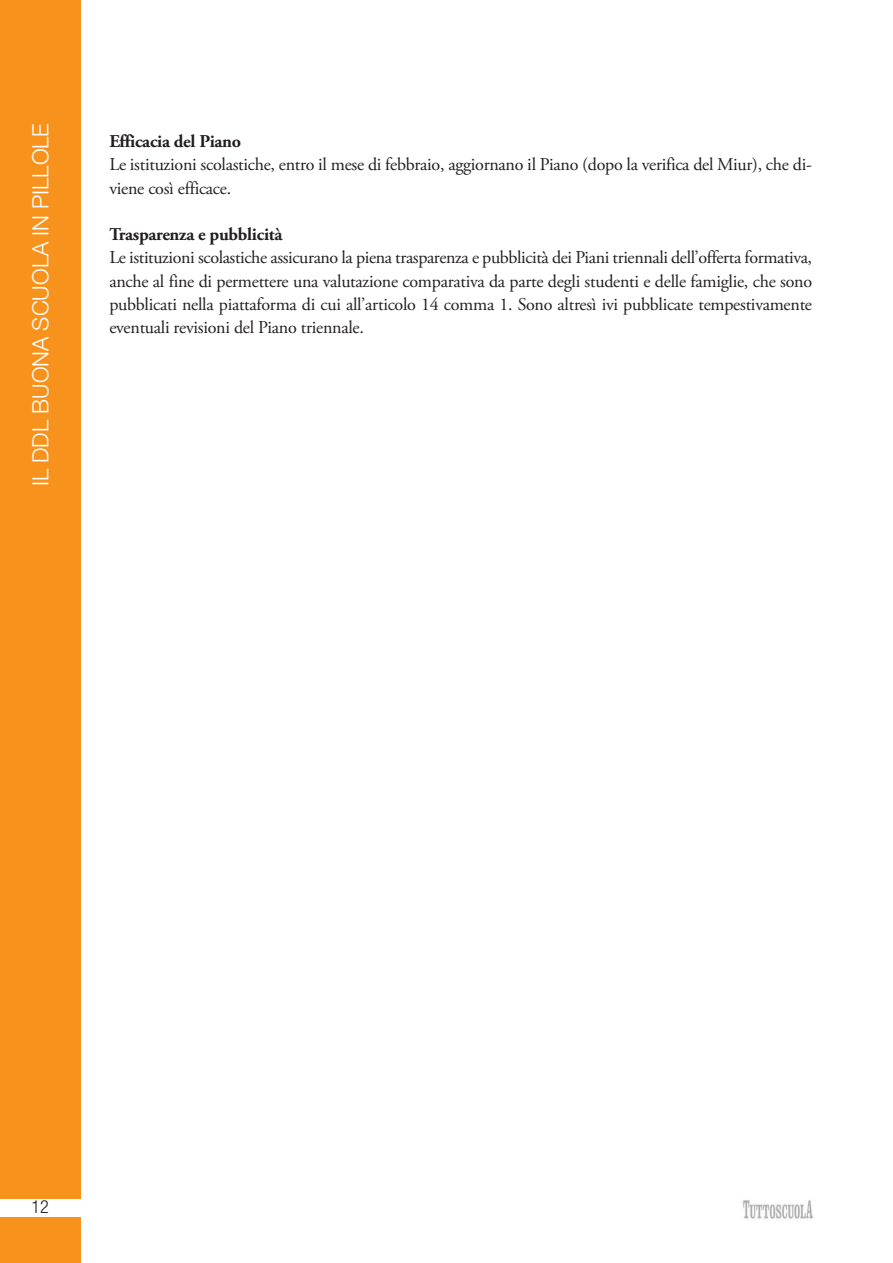
<style>
.page{position:relative;width:893px;height:1263px;background:#fff}
.page>*{position:absolute;margin:0;border:0;box-sizing:border-box;transform-origin:0 0}
.t1{font:300 22.5px "Helvetica Neue LT Std";color:#fff}
.t2{font:18px/23.2px "Adobe Garamond Pro";letter-spacing:-.015em;color:#231f20}
.t3{font:700 18px "Adobe Garamond Pro";letter-spacing:-.015em;color:#231f20}
.t4{font:300 condensed 18px "Helvetica Neue LT Std";color:#231f20}
</style>
<div class="page">
<div style="left:0;top:0;width:81px;height:1263px;background:#f7931d"></div>
<div style="left:0;top:1199px;width:81px;height:18px;background:#fff"></div>
<img style="left:743px;top:1200px;width:71px;height:19px">
<p class="t1" style="left:27px;top:486px;width:364px;rotate:-90deg">IL DDL BUONA SCUOLA IN PILLOLE</p>
<p class="t3" style="left:109px;top:134px;width:133px">Efficacia del Piano</p>
<p class="t2" style="left:109px;top:155px;width:704px">Le istituzioni scolastiche, entro il mese di febbraio, aggiornano il Piano (dopo la verifica del Miur), che di&shy;viene così efficace.</p>
<p class="t3" style="left:109px;top:227px;width:175px">Trasparenza e pubblicità</p>
<p class="t2" style="left:109px;top:248px;width:704px;text-align:justify">Le istituzioni scolastiche assicurano la piena trasparenza e pubblicità dei Piani triennali dell’offerta formativa, anche al fine di permettere una valutazione comparativa da parte degli studenti e delle famiglie, che sono pubblicati nella piattaforma di cui all’articolo 14 comma 1. Sono altresì ivi pubblicate tempestivamente eventuali revisioni del Piano triennale.</p>
<p class="t4" style="left:32px;top:1197px;width:19px">12</p>
</div>
